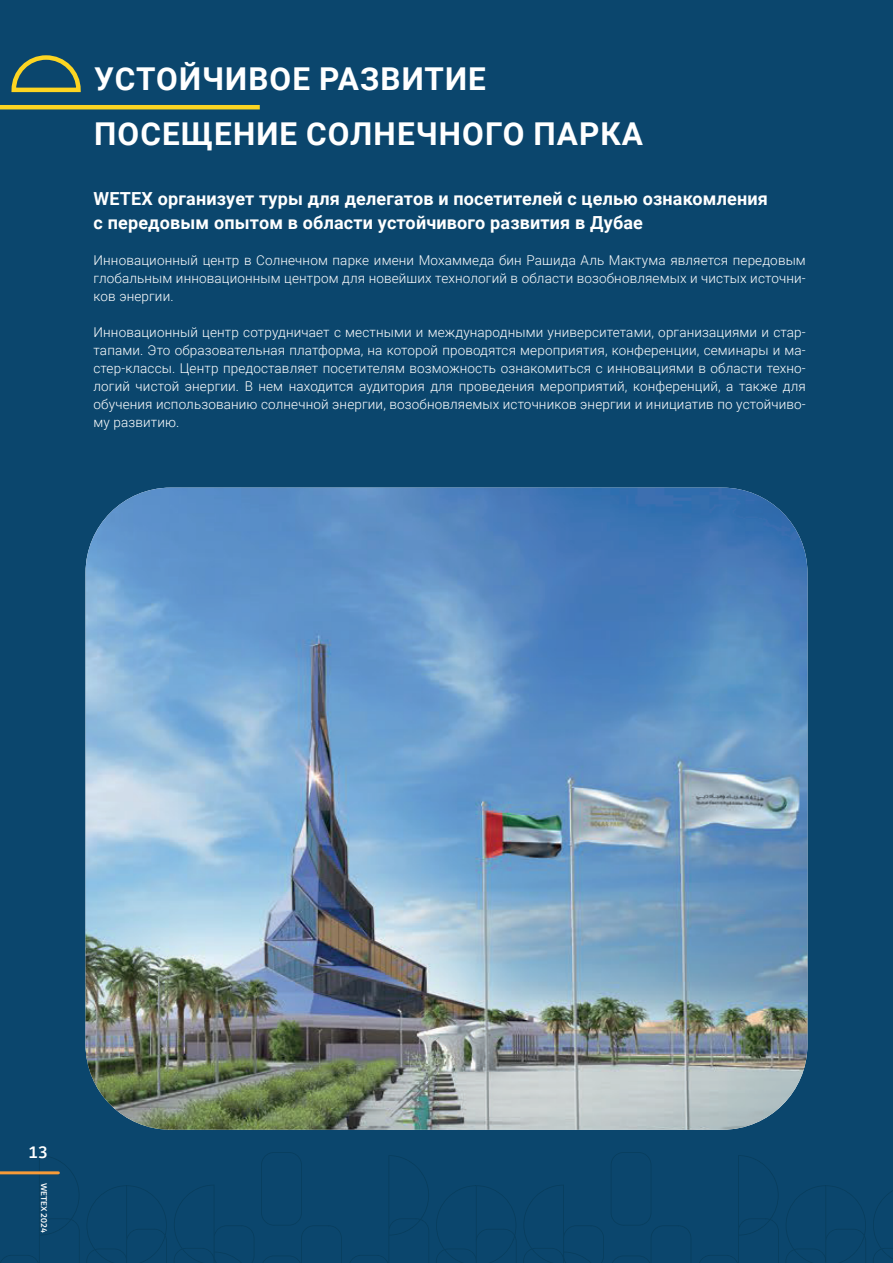
<style>
.page{position:relative;width:893px;height:1263px;background:#0b466d}
.page>*{position:absolute;margin:0;border:0;box-sizing:border-box;transform-origin:0 0}
.t1{font:700 31.5px/55.3px "Roboto";letter-spacing:.035em;color:#fff}
.t2{font:700 18px/24px "Roboto";letter-spacing:.01em;color:#fff}
.t3{font:500 18px "Dubai";color:#fff}
.t4{font:300 13.5px/18px "Roboto";letter-spacing:.01em;color:#fff;text-align:justify}
.t5{font:500 9px "Dubai";color:#fff}
</style>
<div class="page">
<img style="left:86px;top:488px;width:721px;height:642px">
<svg style="left:873px;top:1191px;width:20px;height:72px"></svg>
<svg style="left:786px;top:1185px;width:80px;height:78px"></svg>
<svg style="left:699px;top:1155px;width:80px;height:108px"></svg>
<svg style="left:523px;top:1185px;width:81px;height:78px"></svg>
<svg style="left:611px;top:1152px;width:80px;height:111px"></svg>
<svg style="left:436px;top:1185px;width:80px;height:78px"></svg>
<svg style="left:350px;top:1155px;width:79px;height:108px"></svg>
<svg style="left:174px;top:1185px;width:80px;height:78px"></svg>
<svg style="left:261px;top:1152px;width:81px;height:111px"></svg>
<svg style="left:86px;top:1185px;width:81px;height:78px"></svg>
<svg style="left:0;top:1155px;width:80px;height:108px"></svg>
<hr style="left:0;top:105px;width:260px;height:4px;background:#fdd522">
<svg style="left:11px;top:55px;width:70px;height:38px"></svg>
<hr style="left:0;top:1171px;width:58px;height:3px;background:#f89b38">
<h1 class="t1" style="left:94px;top:50px;width:551px">УСТОЙЧИВОЕ РАЗВИТИЕ<br>ПОСЕЩЕНИЕ СОЛНЕЧНОГО ПАРКА</h1>
<h2 class="t2" style="left:94px;top:186px;width:676px">WETEX организует туры для делегатов и посетителей с целью ознакомления с передовым опытом в области устойчивого развития в Дубае</h2>
<p class="t4" style="left:94px;top:251px;width:714px">Инновационный центр в Солнечном парке имени Мохаммеда бин Рашида Аль Мактума является передовым глобальным инновационным центром для новейших технологий в области возобновляемых и чистых источни&shy;ков энергии.</p>
<p class="t4" style="left:94px;top:323px;width:714px">Инновационный центр сотрудничает с местными и международными университетами, организациями и стар&shy;тапами. Это образовательная платформа, на которой проводятся мероприятия, конференции, семинары и ма&shy;стер-классы. Центр предоставляет посетителям возможность ознакомиться с инновациями в области техно&shy;логий чистой энергии. В нем находится аудитория для проведения мероприятий, конференций, а также для обучения использованию солнечной энергии, возобновляемых источников энергии и инициатив по устойчиво&shy;му развитию.</p>
<h2 class="t3" style="left:28px;top:1141px;width:21px">13</h2>
<p class="t5" style="left:49px;top:1182px;width:52px;rotate:90deg">WETEX 2024</p>
</div>
